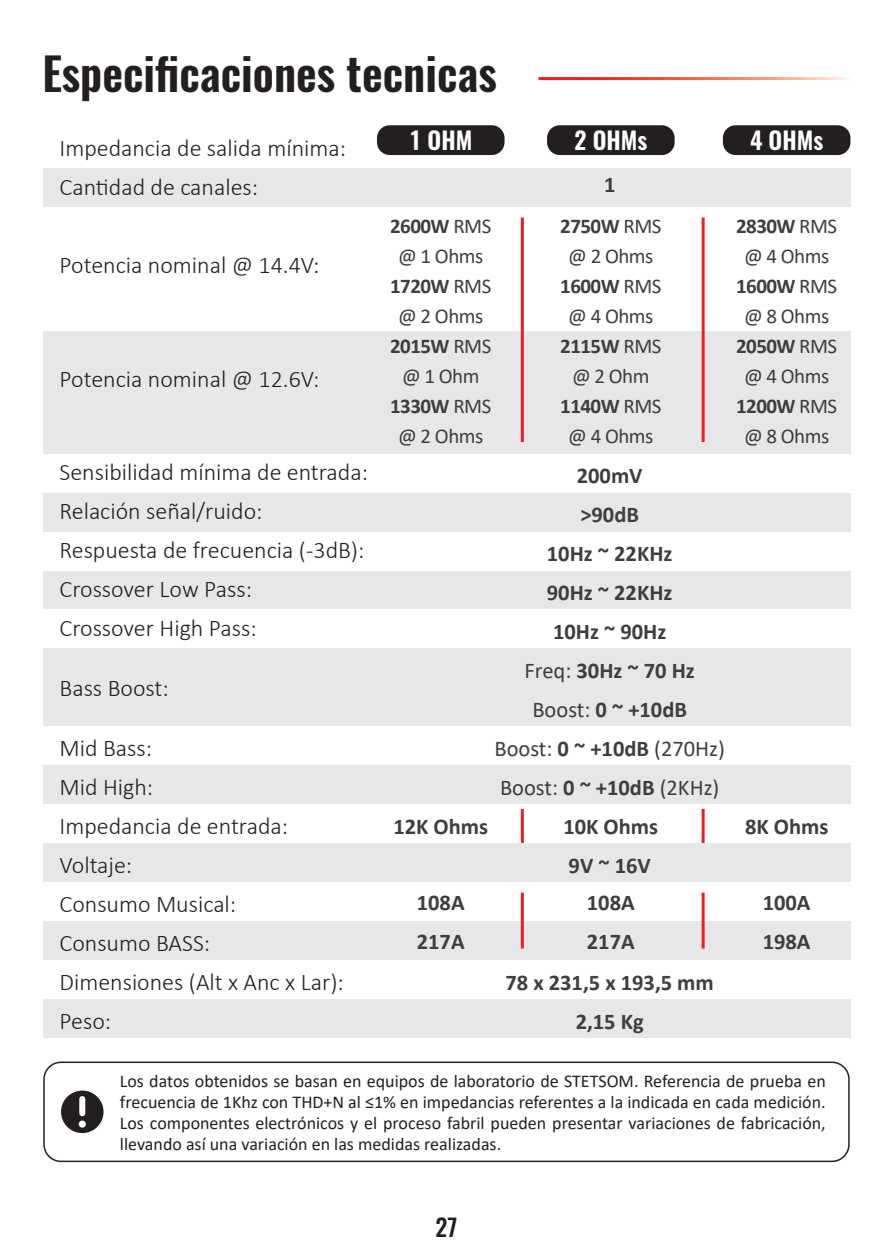
<style>
.page{position:relative;width:893px;height:1259px;background:#fff}
.page>*{position:absolute;margin:0;border:0;box-sizing:border-box;transform-origin:0 0}
.t1{font:600 45px "Oswald";color:#231f20}
.t2{font:300 24px "Calibri";color:#231f20}
.t3{font:600 24px "Oswald";color:#fff}
.t4{font:500 24px "Oswald";color:#231f20}
.t5{font:700 22.5px "Calibri";color:#3e3e3f}
.t6{font:22.5px "Calibri";color:#3e3e3f}
.t7{font:700 21px "Calibri";letter-spacing:-.025em;color:#3e3e3f}
.t8{font:21px "Calibri";letter-spacing:-.025em;color:#3e3e3f}
.t9{font:18px/21px "Calibri";color:#231f20;text-align:justify}
.s1{font-weight:400}
.s2{font-weight:700}
</style>
<div class="page">
<div style="left:43px;top:921px;width:807px;height:38px;background:#e6e7e9"></div>
<div style="left:43px;top:493px;width:807px;height:38px;background:#e6e7e9"></div>
<div style="left:43px;top:843px;width:807px;height:39px;background:#e6e7e9"></div>
<div style="left:43px;top:998px;width:807px;height:39px;background:#e6e7e9"></div>
<div style="left:43px;top:330px;width:807px;height:124px;background:#e6e7e9"></div>
<div style="left:43px;top:168px;width:807px;height:39px;background:#e6e7e9"></div>
<div style="left:43px;top:765px;width:807px;height:39px;background:#e6e7e9"></div>
<div style="left:43px;top:648px;width:807px;height:78px;background:#e6e7e9"></div>
<div style="left:43px;top:570px;width:807px;height:39px;background:#e6e7e9"></div>
<div style="left:43px;top:1061px;width:807px;height:101px;border:2px solid #231f20;border-radius:17px"></div>
<div style="left:61px;top:1090px;width:43px;height:43px;background:#231f20;border-radius:50%"></div>
<div style="left:79px;top:1099px;width:6px;height:14px;background:#fff"></div>
<div style="left:79px;top:1120px;width:7px;height:7px;background:#fff;border-radius:50%"></div>
<hr style="left:702px;top:217px;width:3px;height:225px;background:#ee1d23">
<hr style="left:521px;top:217px;width:3px;height:225px;background:#ee1d23">
<div style="left:547px;top:125px;width:128px;height:30px;background:#231f20;border-radius:13px"></div>
<div style="left:377px;top:125px;width:127px;height:30px;background:#231f20;border-radius:13px"></div>
<div style="left:723px;top:125px;width:127px;height:30px;background:#231f20;border-radius:13px"></div>
<hr style="left:521px;top:892px;width:3px;height:56px;background:#ee1d23">
<hr style="left:702px;top:892px;width:3px;height:56px;background:#ee1d23">
<hr style="left:521px;top:809px;width:3px;height:34px;background:#ee1d23">
<hr style="left:702px;top:809px;width:3px;height:34px;background:#ee1d23">
<p class="t1" style="left:43px;top:42px;width:456px">Especificaciones tecnicas</p>
<p class="t2" style="left:60px;top:133px;width:288px">Impedancia de salida mínima:</p>
<p class="t2" style="left:60px;top:172px;width:200px">Cantidad de canales:</p>
<p class="t3" style="left:409px;top:124px;width:65px">1 OHM</p>
<p class="t3" style="left:574px;top:124px;width:75px">2 OHMs</p>
<p class="t3" style="left:750px;top:124px;width:75px">4 OHMs</p>
<p class="t5" style="left:604px;top:168px;width:13px">1</p>
<p class="t2" style="left:60px;top:250px;width:261px">Potencia nominal @ 14.4V:</p>
<p class="t2" style="left:60px;top:364px;width:261px">Potencia nominal @ 12.6V:</p>
<p class="t2" style="left:60px;top:457px;width:310px">Sensibilidad mínima de entrada:</p>
<p class="t2" style="left:60px;top:496px;width:204px">Relación señal/ruido:</p>
<p class="t2" style="left:60px;top:535px;width:306px">Respuesta de frecuencia (-3dB):</p>
<p class="t2" style="left:60px;top:574px;width:194px">Crossover Low Pass:</p>
<p class="t2" style="left:60px;top:613px;width:199px">Crossover High Pass:</p>
<p class="t2" style="left:60px;top:673px;width:111px">Bass Boost:</p>
<p class="t2" style="left:60px;top:733px;width:94px">Mid Bass:</p>
<p class="t2" style="left:60px;top:772px;width:95px">Mid High:</p>
<p class="t2" style="left:60px;top:811px;width:230px">Impedancia de entrada:</p>
<p class="t2" style="left:60px;top:850px;width:74px">Voltaje:</p>
<p class="t2" style="left:60px;top:889px;width:178px">Consumo Musical:</p>
<p class="t2" style="left:60px;top:928px;width:152px">Consumo BASS:</p>
<p class="t2" style="left:60px;top:967px;width:286px">Dimensiones (Alt x Anc x Lar):</p>
<p class="t2" style="left:60px;top:1006px;width:53px">Peso:</p>
<p class="t7" style="left:390px;top:211px;width:103px">2600W <span class="s1">RMS</span></p>
<p class="t8" style="left:398px;top:242px;width:87px">@ 1 Ohms</p>
<p class="t7" style="left:390px;top:271px;width:103px">1720W <span class="s1">RMS</span></p>
<p class="t8" style="left:398px;top:302px;width:87px">@ 2 Ohms</p>
<p class="t7" style="left:390px;top:331px;width:103px">2015W <span class="s1">RMS</span></p>
<p class="t8" style="left:402px;top:362px;width:79px">@ 1 Ohm</p>
<p class="t7" style="left:390px;top:391px;width:103px">1330W <span class="s1">RMS</span></p>
<p class="t8" style="left:398px;top:422px;width:87px">@ 2 Ohms</p>
<p class="t7" style="left:560px;top:211px;width:103px">2750W <span class="s1">RMS</span></p>
<p class="t8" style="left:568px;top:242px;width:87px">@ 2 Ohms</p>
<p class="t7" style="left:560px;top:271px;width:103px">1600W <span class="s1">RMS</span></p>
<p class="t8" style="left:568px;top:302px;width:87px">@ 4 Ohms</p>
<p class="t7" style="left:560px;top:331px;width:103px">2115W <span class="s1">RMS</span></p>
<p class="t8" style="left:572px;top:362px;width:79px">@ 2 Ohm</p>
<p class="t7" style="left:560px;top:391px;width:103px">1140W <span class="s1">RMS</span></p>
<p class="t8" style="left:568px;top:422px;width:87px">@ 4 Ohms</p>
<p class="t5" style="left:577px;top:459px;width:67px">200mV</p>
<p class="t5" style="left:580px;top:498px;width:60px">&gt;90dB</p>
<p class="t5" style="left:547px;top:537px;width:127px">10Hz ~ 22KHz</p>
<p class="t5" style="left:547px;top:576px;width:127px">90Hz ~ 22KHz</p>
<p class="t5" style="left:553px;top:615px;width:115px">10Hz ~ 90Hz</p>
<p class="t5" style="left:524px;top:654px;width:172px"><span class="s1">Freq:</span> 30Hz ~ 70 Hz</p>
<p class="t5" style="left:532px;top:693px;width:156px"><span class="s1">Boost:</span> 0 ~ +10dB</p>
<p class="t6" style="left:494px;top:733px;width:232px">Boost: <span class="s2">0 ~ +10dB</span> (270Hz)</p>
<p class="t6" style="left:500px;top:772px;width:221px">Boost: <span class="s2">0 ~ +10dB</span> (2KHz)</p>
<p class="t7" style="left:736px;top:211px;width:103px">2830W <span class="s1">RMS</span></p>
<p class="t8" style="left:744px;top:242px;width:87px">@ 4 Ohms</p>
<p class="t7" style="left:736px;top:271px;width:103px">1600W <span class="s1">RMS</span></p>
<p class="t8" style="left:744px;top:302px;width:87px">@ 8 Ohms</p>
<p class="t7" style="left:736px;top:331px;width:103px">2050W <span class="s1">RMS</span></p>
<p class="t8" style="left:744px;top:362px;width:87px">@ 4 Ohms</p>
<p class="t7" style="left:736px;top:391px;width:103px">1200W <span class="s1">RMS</span></p>
<p class="t8" style="left:744px;top:422px;width:87px">@ 8 Ohms</p>
<p class="t5" style="left:393px;top:811px;width:96px">12K Ohms</p>
<p class="t5" style="left:563px;top:811px;width:96px">10K Ohms</p>
<p class="t5" style="left:745px;top:811px;width:85px">8K Ohms</p>
<p class="t5" style="left:417px;top:886px;width:49px">108A</p>
<p class="t5" style="left:417px;top:925px;width:49px">217A</p>
<p class="t5" style="left:569px;top:849px;width:84px">9V ~ 16V</p>
<p class="t5" style="left:587px;top:886px;width:49px">108A</p>
<p class="t5" style="left:587px;top:925px;width:49px">217A</p>
<p class="t5" style="left:505px;top:966px;width:210px">78 x 231,5 x 193,5 mm</p>
<p class="t5" style="left:576px;top:1005px;width:70px">2,15 Kg</p>
<p class="t5" style="left:763px;top:886px;width:49px">100A</p>
<p class="t5" style="left:763px;top:925px;width:49px">198A</p>
<p class="t9" style="left:120px;top:1070px;width:707px">Los datos obtenidos se basan en equipos de laboratorio de STETSOM. Referencia de prueba en frecuencia de 1Khz con THD+N al ≤1% en impedancias referentes a la indicada en cada medición.<br>Los componentes electrónicos y el proceso fabril pueden presentar variaciones de fabricación, llevando así una variación en las medidas realizadas.</p>
<p class="t4" style="left:436px;top:1214px;width:23px">27</p>
</div>
